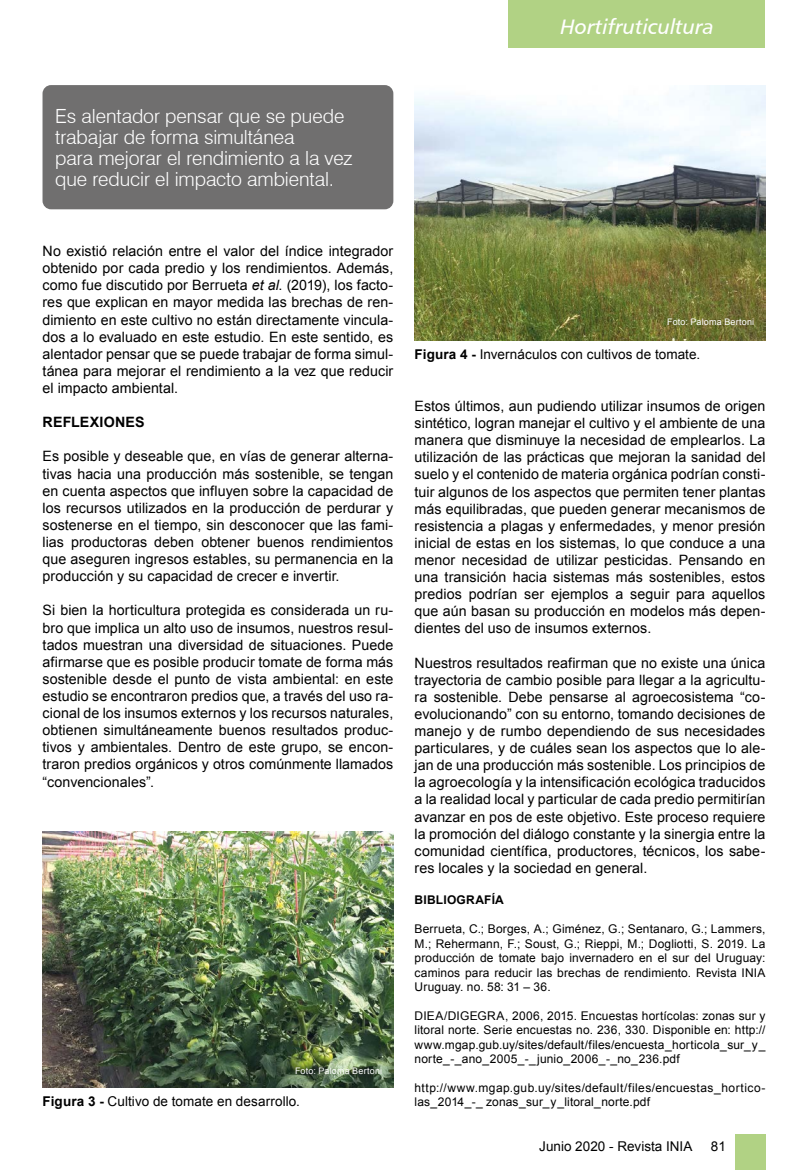
<style>
.page{position:relative;width:808px;height:1170px;background:#fff}
.page>*{position:absolute;margin:0;border:0;box-sizing:border-box;transform-origin:0 0}
.t1{font:21px "Humanist 777 BT Italic B";color:#fff}
.t2{font:300 19.5px/21px "Swiss 721 BT";letter-spacing:-.005em;color:#fff}
.t3{font:14.25px/17.1px "Arial";letter-spacing:.005em;color:#000;text-align:justify}
.t4{font:700 14.25px "Arial";letter-spacing:.01em;color:#000}
.t5{font:13.5px "Arial";letter-spacing:.005em;color:#000}
.t6{font:12px/14.4px "Arial";letter-spacing:.015em;color:#000;text-align:justify}
.t7{font:12px "Arial";letter-spacing:.035em;color:#000}
.t8{font:700 12px "Arial";letter-spacing:.02em;color:#000}
.t9{font:9px "Arial";letter-spacing:.02em;color:#fff}
.s1{font-style:italic}
.s2{font-weight:700}
</style>
<div class="page">
<div style="left:508px;top:0;width:257px;height:47px;background:#b1d284"></div>
<div style="left:734px;top:1134px;width:31px;height:35px;background:#b1d284"></div>
<img style="left:415px;top:85px;width:350px;height:255px">
<img style="left:43px;top:831px;width:350px;height:256px">
<div style="left:43px;top:85px;width:350px;height:124px;background:#706f6f;border-radius:9px"></div>
<h1 class="t1" style="left:560px;top:13px;width:155px">Hortifruticultura</h1>
<h2 class="t2" style="left:55px;top:105px;width:299px">Es alentador pensar que se puede trabajar de forma simultánea<br>para mejorar el rendimiento a la vez que reducir el impacto ambiental.</h2>
<p class="t3" style="left:43px;top:243px;width:352px">No existió relación entre el valor del índice integrador obtenido por cada predio y los rendimientos. Además, como fue discutido por Berrueta <span class="s1">et al</span>. (2019), los facto&shy;res que explican en mayor medida las brechas de ren&shy;dimiento en este cultivo no están directamente vincula&shy;dos a lo evaluado en este estudio. En este sentido, es alentador pensar que se puede trabajar de forma simul&shy;tánea para mejorar el rendimiento a la vez que reducir el impacto ambiental.</p>
<p class="t4" style="left:43px;top:412px;width:104px">REFLEXIONES</p>
<p class="t3" style="left:43px;top:448px;width:352px">Es posible y deseable que, en vías de generar alterna&shy;tivas hacia una producción más sostenible, se tengan en cuenta aspectos que influyen sobre la capacidad de los recursos utilizados en la producción de perdurar y sostenerse en el tiempo, sin desconocer que las fami&shy;lias productoras deben obtener buenos rendimientos que aseguren ingresos estables, su permanencia en la producción y su capacidad de crecer e invertir.</p>
<p class="t3" style="left:43px;top:602px;width:352px">Si bien la horticultura protegida es considerada un ru&shy;bro que implica un alto uso de insumos, nuestros resul&shy;tados muestran una diversidad de situaciones. Puede afirmarse que es posible producir tomate de forma más sostenible desde el punto de vista ambiental: en este estudio se encontraron predios que, a través del uso ra&shy;cional de los insumos externos y los recursos naturales, obtienen simultáneamente buenos resultados produc&shy;tivos y ambientales. Dentro de este grupo, se encon&shy;traron predios orgánicos y otros comúnmente llamados “convencionales”.</p>
<p class="t9" style="left:295px;top:1065px;width:89px">Foto: Paloma Bertoni</p>
<p class="t9" style="left:667px;top:316px;width:89px">Foto: Paloma Bertoni</p>
<p class="t5" style="left:415px;top:345px;width:287px"><span class="s2">Figura 4 -</span> Invernáculos con cultivos de tomate.</p>
<p class="t3" style="left:415px;top:397px;width:352px">Estos últimos, aun pudiendo utilizar insumos de origen sintético, logran manejar el cultivo y el ambiente de una manera que disminuye la necesidad de emplearlos. La utilización de las prácticas que mejoran la sanidad del suelo y el contenido de materia orgánica podrían consti&shy;tuir algunos de los aspectos que permiten tener plantas más equilibradas, que pueden generar mecanismos de resistencia a plagas y enfermedades, y menor presión inicial de estas en los sistemas, lo que conduce a una menor necesidad de utilizar pesticidas. Pensando en una transición hacia sistemas más sostenibles, estos predios podrían ser ejemplos a seguir para aquellos que aún basan su producción en modelos más depen&shy;dientes del uso de insumos externos.</p>
<p class="t3" style="left:415px;top:654px;width:352px">Nuestros resultados reafirman que no existe una única trayectoria de cambio posible para llegar a la agricultu&shy;ra sostenible. Debe pensarse al agroecosistema “co&shy;evolucionando” con su entorno, tomando decisiones de manejo y de rumbo dependiendo de sus necesidades particulares, y de cuáles sean los aspectos que lo ale&shy;jan de una producción más sostenible. Los principios de la agroecología y la intensificación ecológica traducidos a la realidad local y particular de cada predio permitirían avanzar en pos de este objetivo. Este proceso requiere la promoción del diálogo constante y la sinergia entre la comunidad científica, productores, técnicos, los sabe&shy;res locales y la sociedad en general.</p>
<p class="t8" style="left:415px;top:892px;width:91px">BIBLIOGRAFÍA</p>
<p class="t6" style="left:415px;top:921px;width:352px">Berrueta, C.; Borges, A.; Giménez, G.; Sentanaro, G.; Lammers, M.; Rehermann, F.; Soust, G.; Rieppi, M.; Dogliotti, S. 2019. La producción de tomate bajo invernadero en el sur del Uruguay: caminos para reducir las brechas de rendimiento. Revista INIA Uruguay. no. 58: 31 – 36.</p>
<p class="t6" style="left:415px;top:1008px;width:352px">DIEA/DIGEGRA, 2006, 2015. Encuestas hortícolas: zonas sur y litoral norte. Serie encuestas no. 236, 330. Disponible en: http:// www.mgap.gub.uy/sites/default/files/encuesta_horticola_sur_y_ norte_-_ano_2005_-_junio_2006_-_no_236.pdf</p>
<p class="t7" style="left:415px;top:1079px;width:352px">http://www.mgap.gub.uy/sites/default/files/encuestas_hortico-</p>
<p class="t5" style="left:43px;top:1092px;width:259px"><span class="s2">Figura 3 -</span> Cultivo de tomate en desarrollo.</p>
<p class="t6" style="left:415px;top:1094px;width:237px">las_2014_-_ zonas_sur_y_litoral_norte.pdf</p>
<p class="t5" style="left:539px;top:1137px;width:155px">Junio 2020 - Revista INIA</p>
<p class="t5" style="left:711px;top:1137px;width:17px">81</p>
</div>
